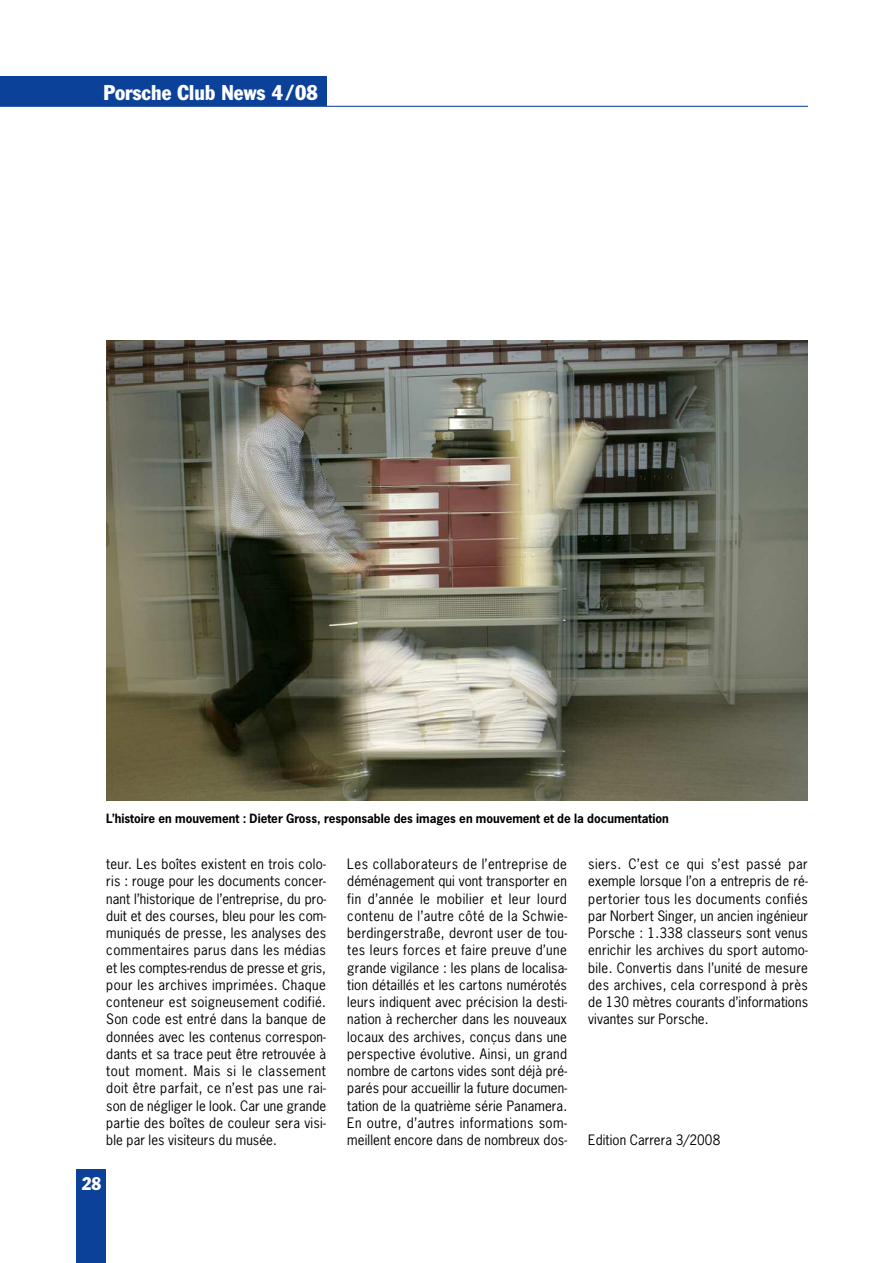
<style>
.page{position:relative;width:893px;height:1263px;background:#fff}
.page>*{position:absolute;margin:0;border:0;box-sizing:border-box;transform-origin:0 0}
.t1{font:condensed 21px "Franklin Gothic";color:#fff}
.t2{font:condensed 18px "Franklin Gothic";color:#fff}
.t3{font:13.5px/17.2px "News Gothic";letter-spacing:.01em;color:#000;text-align:justify}
.t4{font:700 12px "News Gothic";color:#000}
</style>
<div class="page">
<div style="left:0;top:77px;width:326px;height:29px;background:#0c419a"></div>
<div style="left:77px;top:1169px;width:29px;height:94px;background:#0c419a"></div>
<hr style="left:0;top:106px;width:808px;height:1px;background:#0c419a">
<img style="left:106px;top:340px;width:702px;height:460px">
<h1 class="t1" style="left:103px;top:85px;width:216px">Porsche Club News 4 /08</h1>
<p class="t4" style="left:106px;top:812px;width:564px">L’histoire en mouvement : Dieter Gross, responsable des images en mouvement et de la documentation</p>
<p class="t3" style="left:106px;top:856px;width:221px">teur. Les boîtes existent en trois colo&shy;ris : rouge pour les documents concer&shy;nant l’historique de l’entreprise, du pro&shy;duit et des courses, bleu pour les com&shy;muniqués de presse, les analyses des commentaires parus dans les médias et les comptes-rendus de presse et gris, pour les archives imprimées. Chaque conteneur est soigneusement codifié.<br>Son code est entré dans la banque de données avec les contenus correspon&shy;dants et sa trace peut être retrouvée à tout moment. Mais si le classement doit être parfait, ce n’est pas une rai&shy;son de négliger le look. Car une grande partie des boîtes de couleur sera visi&shy;ble par les visiteurs du musée.</p>
<p class="t3" style="left:347px;top:856px;width:221px">Les collaborateurs de l’entreprise de déménagement qui vont transporter en fin d’année le mobilier et leur lourd contenu de l’autre côté de la Schwie&shy;berdingerstraße, devront user de tou&shy;tes leurs forces et faire preuve d’une grande vigilance : les plans de localisa&shy;tion détaillés et les cartons numérotés leurs indiquent avec précision la desti&shy;nation à rechercher dans les nouveaux locaux des archives, conçus dans une perspective évolutive. Ainsi, un grand nombre de cartons vides sont déjà pré&shy;parés pour accueillir la future documen&shy;tation de la quatrième série Panamera.<br>En outre, d’autres informations som&shy;meillent encore dans de nombreux dos-</p>
<p class="t3" style="left:588px;top:856px;width:221px">siers. C’est ce qui s’est passé par exemple lorsque l’on a entrepris de ré&shy;pertorier tous les documents confiés par Norbert Singer, un ancien ingénieur Porsche : 1.338 classeurs sont venus enrichir les archives du sport automo&shy;bile. Convertis dans l’unité de mesure des archives, cela correspond à près de 130 mètres courants d’informations vivantes sur Porsche.</p>
<p class="t3" style="left:588px;top:1132px;width:134px">Edition Carrera 3/2008</p>
<h2 class="t2" style="left:82px;top:1177px;width:21px">28</h2>
</div>
